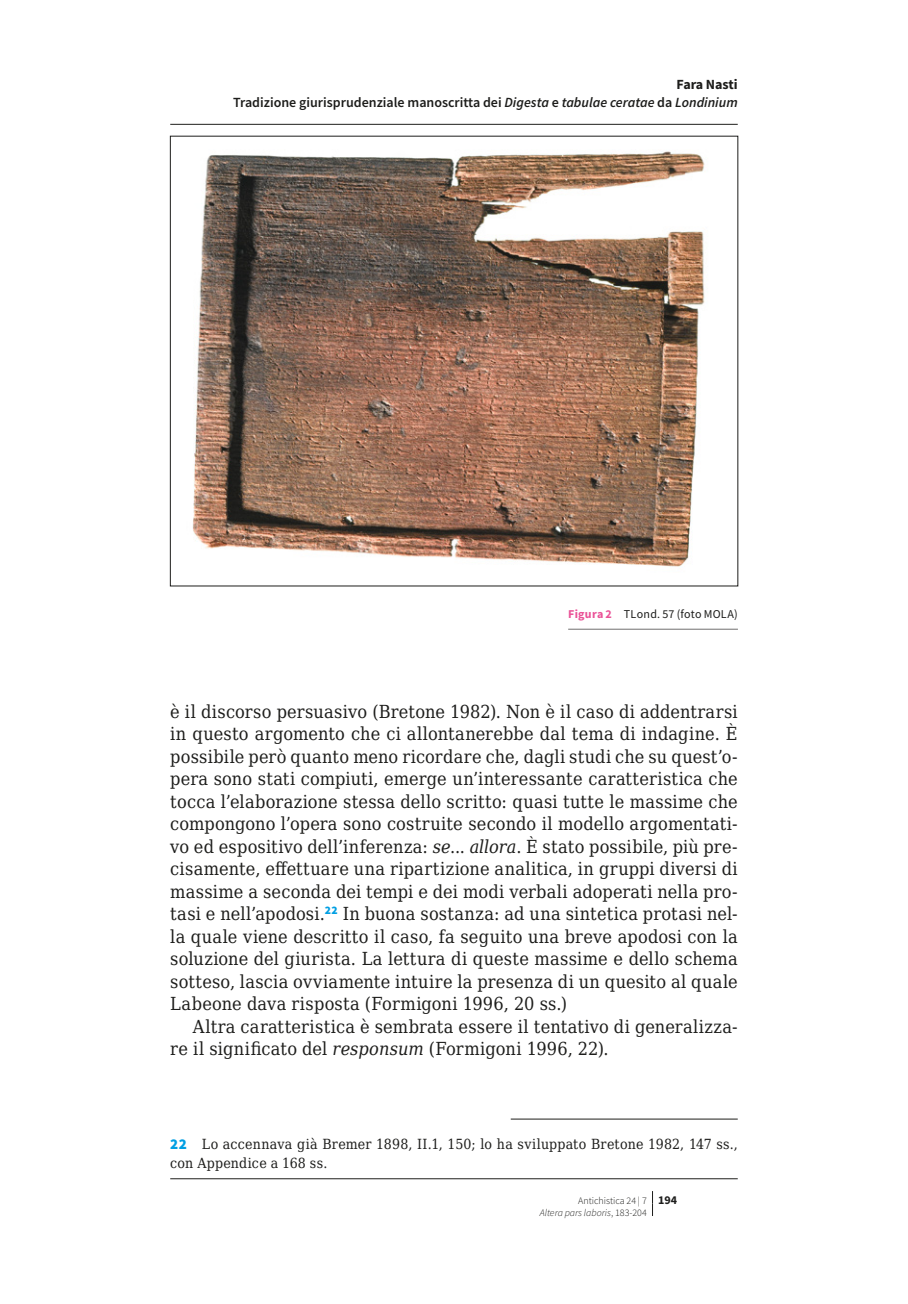
<style>
.page{position:relative;width:908px;height:1304px;background:#fff}
.page>*{position:absolute;margin:0;border:0;box-sizing:border-box;transform-origin:0 0}
.t1{font:18px/22.4px "DejaVu Serif Condensed";letter-spacing:.015em;color:#1d1d1b;text-align:justify}
.t2{font:14px/18.8px "DejaVu Serif Condensed";letter-spacing:.015em;color:#1d1d1b}
.t3{font:600 14px/18px "Source Sans Pro";color:#1d1d1b;text-align:right}
.t4{font:12px "Source Sans Pro";letter-spacing:.02em;color:#1d1d1b}
.t5{font:300 10px/12.4px "Source Sans Pro";color:#1d1d1b}
.s1{font-weight:700}
.s2{font-style:italic}
.s3{font-weight:700;color:#ea5297}
.s4{font-family:"Source Sans Pro";font-weight:900;font-size:15px;color:#009fe3}
.s5{font-weight:700;font-size:12px}
</style>
<div class="page">
<svg style="left:652px;top:1191px;width:1px;height:25px"></svg>
<hr style="left:170px;top:124px;width:567px;height:1px;background:#1d1d1b">
<hr style="left:510px;top:1119px;width:227px;height:1px;background:#1d1d1b">
<img style="left:193px;top:151px;width:512px;height:416px">
<hr style="left:568px;top:629px;width:169px;height:1px;background:#706f6f">
<hr style="left:170px;top:1178px;width:567px;height:1px;background:#1d1d1b">
<p class="t3" style="left:233px;top:76px;width:506px"><span class="s1">Fara Nasti<br></span>Tradizione giurisprudenziale manoscritta dei <span class="s2">Digesta</span> e <span class="s2">tabulae ceratae</span> da <span class="s2">Londinium</span></p>
<p class="t4" style="left:568px;top:606px;width:171px"><span class="s3">Figura 2</span> TLond. 57 (foto MOLA)</p>
<p class="t1" style="left:170px;top:700px;width:568px">è il discorso persuasivo (Bretone 1982). Non è il caso di addentrarsi in questo argomento che ci allontanerebbe dal tema di indagine. È possibile però quanto meno ricordare che, dagli studi che su quest’o&shy;pera sono stati compiuti, emerge un’interessante caratteristica che tocca l’elaborazione stessa dello scritto: quasi tutte le massime che compongono l’opera sono costruite secondo il modello argomentati&shy;vo ed espositivo dell’inferenza: <span class="s2">se</span>... <span class="s2">allora</span>. È stato possibile, più pre&shy;cisamente, effettuare una ripartizione analitica, in gruppi diversi di massime a seconda dei tempi e dei modi verbali adoperati nella pro&shy;tasi e nell’apodosi.<sup>22</sup> In buona sostanza: ad una sintetica protasi nel&shy;la quale viene descritto il caso, fa seguito una breve apodosi con la soluzione del giurista. La lettura di queste massime e dello schema sotteso, lascia ovviamente intuire la presenza di un quesito al quale Labeone dava risposta (Formigoni 1996, 20 ss.)</p>
<p class="t1" style="left:170px;top:1015px;width:568px;text-indent:23px">Altra caratteristica è sembrata essere il tentativo di generalizza&shy;re il significato del <span class="s2">responsum</span> (Formigoni 1996, 22).</p>
<p class="t2" style="left:170px;top:1134px;width:568px"><span class="s4">22</span> Lo accennava già Bremer 1898, II.1, 150; lo ha sviluppato Bretone 1982, 147 ss., con Appendice a 168 ss.</p>
<p class="t5" style="left:539px;top:1194px;width:139px;text-indent:38px">Antichistica 24 | 7 <span class="s5">194<br></span><span class="s2">Altera pars laboris</span>, 183-204</p>
</div>
